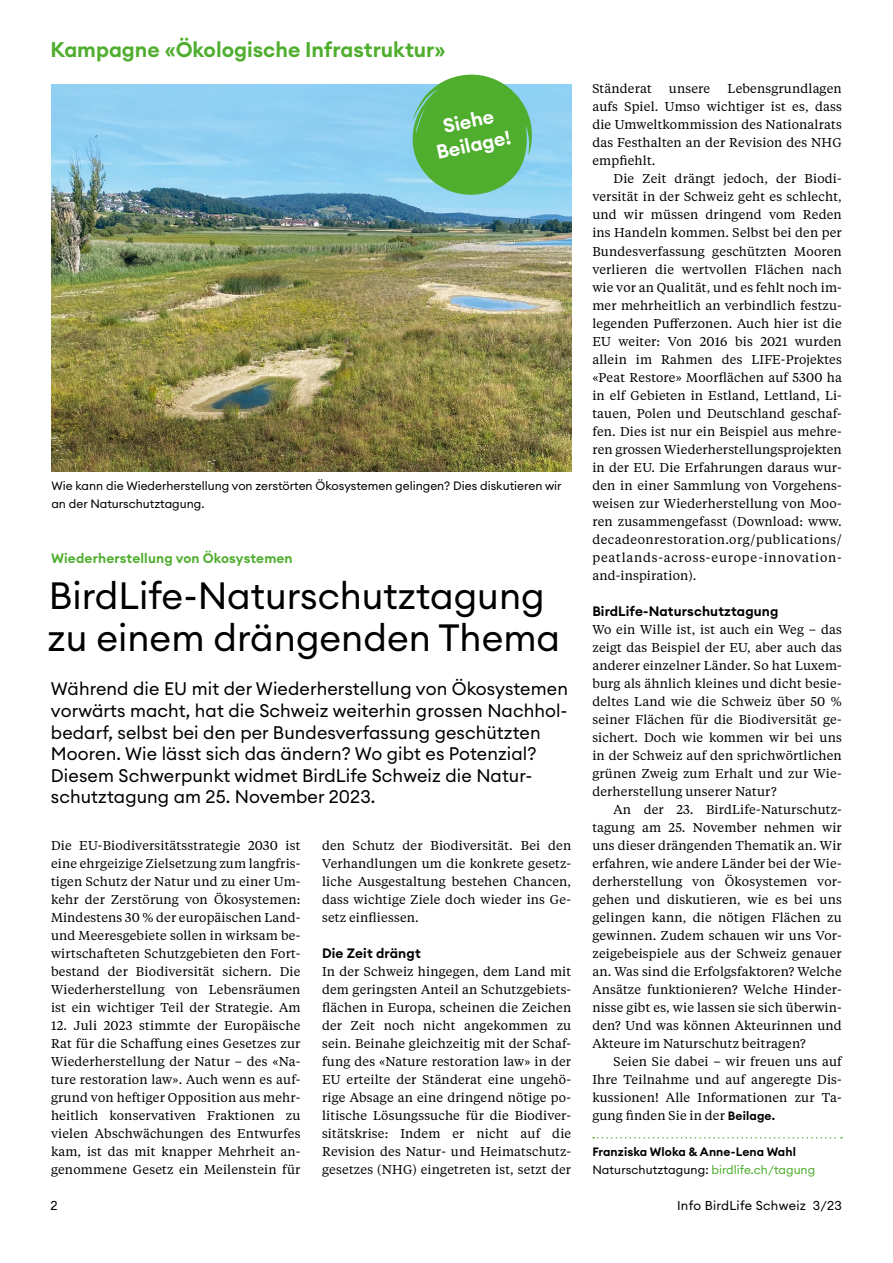
<style>
.page{position:relative;width:893px;height:1263px;background:#fff}
.page>*{position:absolute;margin:0;border:0;box-sizing:border-box;transform-origin:0 0}
.t1{font:37.5px/42px "Euclid Circular A";color:#000}
.t2{font:600 21px "Euclid Circular A";color:#50ae2f}
.t3{font:600 19.5px/24px "Euclid Circular A";color:#fff;text-align:center}
.t4{font:18px/21.6px "Euclid Circular A";letter-spacing:.005em;color:#000}
.t5{font:600 13.5px "Euclid Circular A";letter-spacing:.01em;color:#000}
.t6{font:600 13.5px "Euclid Circular A";letter-spacing:.01em;color:#50ae2f}
.t7{font:12.75px/18px "Tiempos Text";letter-spacing:.01em;color:#000;text-align:justify}
.t8{font:12.75px "Euclid Circular A";letter-spacing:.02em;color:#000}
.t9{font:12px/18px "Euclid Circular A";color:#000}
.t10{font:600 12px/18px "Euclid Circular A";letter-spacing:.01em;color:#000}
.s1{font-family:"Euclid Circular A";font-weight:600;font-size:12px}
.s2{font-weight:400}
.s3{font-weight:400;color:#50ae2f}
</style>
<div class="page">
<img style="left:51px;top:85px;width:520px;height:386px">
<svg style="left:593px;top:1137px;width:249px;height:1px"></svg>
<svg style="left:412px;top:74px;width:121px;height:121px;background:#65b95e"></svg>
<h2 class="t2" style="left:51px;top:36px;width:396px">Kampagne «Ökologische Infrastruktur»</h2>
<h3 class="t3" style="left:429px;top:117px;width:77px;rotate:-12deg">Siehe<br>Beilage!</h3>
<p class="t9" style="left:51px;top:476px;width:512px">Wie kann die Wiederherstellung von zerstörten Ökosystemen gelingen? Dies diskutieren wir an der Naturschutztagung.</p>
<p class="t6" style="left:51px;top:549px;width:243px">Wiederherstellung von Ökosystemen</p>
<h1 class="t1" style="left:48px;top:574px;width:514px">BirdLife-Naturschutztagung zu einem drängenden Thema</h1>
<p class="t4" style="left:51px;top:678px;width:518px">Während die EU mit der Wiederherstellung von Ökosystemen vorwärts macht, hat die Schweiz weiterhin grossen Nachhol&shy;bedarf, selbst bei den per Bundesverfassung geschützten Mooren. Wie lässt sich das ändern? Wo gibt es Potenzial?<br>Diesem Schwerpunkt widmet BirdLife Schweiz die Natur&shy;schutztagung am 25. November 2023.</p>
<p class="t7" style="left:51px;top:835px;width:251px">Die EU-Biodiversitätsstrategie 2030 ist eine ehrgeizige Zielsetzung zum langfris&shy;tigen Schutz der Natur und zu einer Um&shy;kehr der Zerstörung von Ökosystemen:<br>Mindestens 30 % der europäischen Land&shy;und Meeresgebiete sollen in wirksam be&shy;wirtschafteten Schutzgebieten den Fort&shy;bestand der Biodiversität sichern. Die Wiederherstellung von Lebensräumen ist ein wichtiger Teil der Strategie. Am</p>
<p class="t7" style="left:51px;top:1015px;width:251px">12. Juli 2023 stimmte der Europäische Rat für die Schaffung eines Gesetzes zur Wiederherstellung der Natur – des «Na&shy;ture restoration law». Auch wenn es auf&shy;grund von heftiger Opposition aus mehr&shy;heitlich konservativen Fraktionen zu vielen Abschwächungen des Entwurfes kam, ist das mit knapper Mehrheit an&shy;genommene Gesetz ein Meilenstein für</p>
<p class="t7" style="left:322px;top:835px;width:251px">den Schutz der Biodiversität. Bei den Verhandlungen um die konkrete gesetz&shy;liche Ausgestaltung bestehen Chancen, dass wichtige Ziele doch wieder ins Ge&shy;setz einfliessen.</p>
<p class="t5" style="left:322px;top:944px;width:100px">Die Zeit drängt</p>
<p class="t7" style="left:322px;top:961px;width:251px">In der Schweiz hingegen, dem Land mit dem geringsten Anteil an Schutzgebiets&shy;flächen in Europa, scheinen die Zeichen der Zeit noch nicht angekommen zu sein. Beinahe gleichzeitig mit der Schaf&shy;fung des «Nature restoration law» in der EU erteilte der Ständerat eine ungehö&shy;rige Absage an eine dringend nötige po&shy;litische Lösungssuche für die Biodiver&shy;sitätskrise: Indem er nicht auf die Revision des Natur- und Heimatschutz&shy;gesetzes (NHG) eingetreten ist, setzt der</p>
<p class="t7" style="left:592px;top:79px;width:251px;text-indent:135px">Lebensgrundlagen aufs Spiel. Umso wichtiger ist es, dass die Umweltkommission des Nationalrats das Festhalten an der Revision des NHG empfiehlt.</p>
<p class="t7" style="left:592px;top:169px;width:251px;text-indent:21px">Die Zeit drängt jedoch, der Biodi&shy;versität in der Schweiz geht es schlecht, und wir müssen dringend vom Reden ins Handeln kommen. Selbst bei den per Bundesverfassung geschützten Mooren verlieren die wertvollen Flächen nach wie vor an Qualität, und es fehlt noch im&shy;mer mehrheitlich an verbindlich festzu&shy;legenden Pufferzonen. Auch hier ist die EU weiter: Von 2016 bis 2021 wurden allein im Rahmen des LIFE-Projektes «Peat Restore» Moorflächen auf 5300 ha in elf Gebieten in Estland, Lettland, Li&shy;tauen, Polen und Deutschland geschaf&shy;fen. Dies ist nur ein Beispiel aus mehre&shy;ren grossen Wiederherstellungsprojekten in der EU. Die Erfahrungen daraus wur&shy;den in einer Sammlung von Vorgehens&shy;weisen zur Wiederherstellung von Moo&shy;ren zusammengefasst (Download: www. decadeonrestoration.org/publications/ peatlands-across-europe-innovation&shy;and-inspiration).</p>
<p class="t5" style="left:592px;top:602px;width:188px">BirdLife-Naturschutztagung</p>
<p class="t7" style="left:592px;top:619px;width:251px">Wo ein Wille ist, ist auch ein Weg – das zeigt das Beispiel der EU, aber auch das anderer einzelner Länder. So hat Luxem&shy;burg als ähnlich kleines und dicht besie&shy;deltes Land wie die Schweiz über 50 % seiner Flächen für die Biodiversität ge&shy;sichert. Doch wie kommen wir bei uns in der Schweiz auf den sprichwörtlichen grünen Zweig zum Erhalt und zur Wie&shy;derherstellung unserer Natur?</p>
<p class="t7" style="left:592px;top:799px;width:251px;text-indent:21px">An der 23. BirdLife-Naturschutz&shy;tagung am 25. November nehmen wir uns dieser drängenden Thematik an. Wir erfahren, wie andere Länder bei der Wie&shy;derherstellung von Ökosystemen vor&shy;gehen und diskutieren, wie es bei uns gelingen kann, die nötigen Flächen zu gewinnen. Zudem schauen wir uns Vor&shy;zeigebeispiele aus der Schweiz genauer an. Was sind die Erfolgsfaktoren? Welche Ansätze funktionieren? Welche Hinder&shy;nisse gibt es, wie lassen sie sich überwin&shy;den? Und was können Akteurinnen und Akteure im Naturschutz beitragen?</p>
<p class="t7" style="left:592px;top:1051px;width:251px;text-indent:21px">Seien Sie dabei – wir freuen uns auf Ihre Teilnahme und auf angeregte Dis&shy;kussionen! Alle Informationen zur Ta&shy;gung finden Sie in der <span class="s1">Beilage.</span></p>
<p class="t10" style="left:592px;top:1142px;width:224px">Franziska Wloka &amp; Anne-Lena Wahl<br><span class="s2">Naturschutztagung:</span> <span class="s3">birdlife.ch/tagung</span></p>
<p class="t7" style="left:592px;top:79px;width:61px">Ständerat</p>
<p class="t7" style="left:669px;top:79px;width:43px">unsere</p>
<p class="t8" style="left:51px;top:1197px;width:9px">2</p>
<p class="t8" style="left:677px;top:1197px;width:166px">Info BirdLife Schweiz 3/23</p>
</div>
